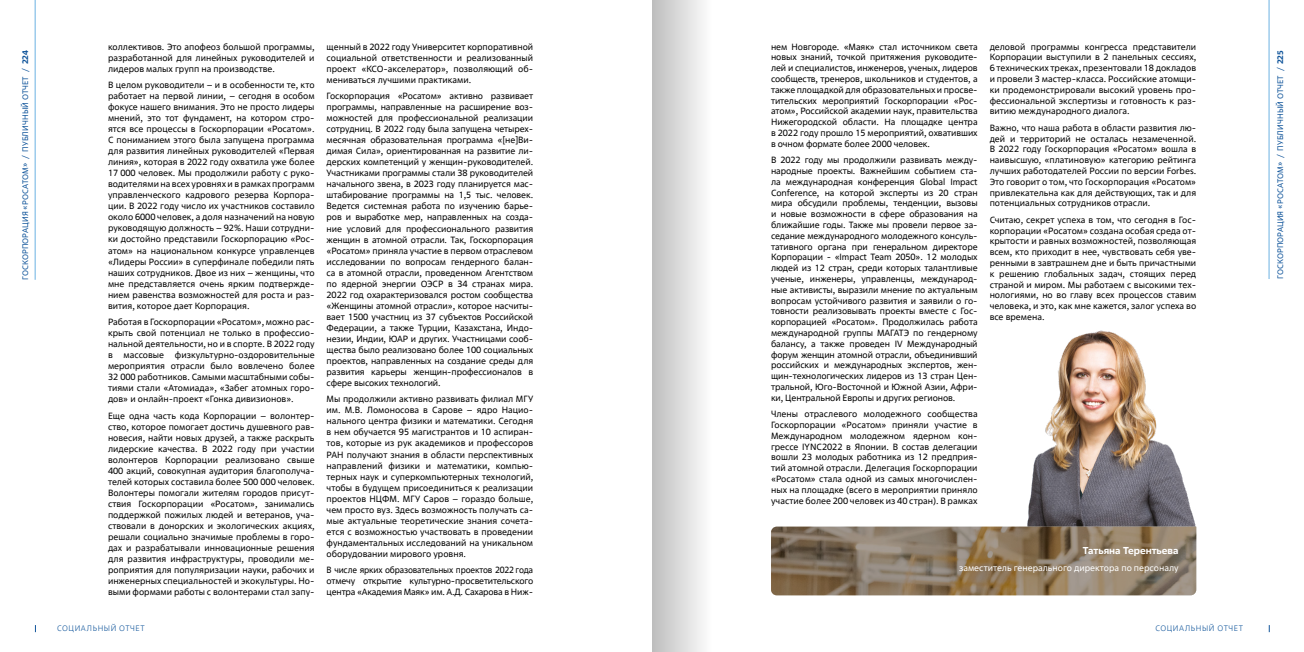
<style>
.page{position:relative;width:1304px;height:652px;background:#fff}
.page>*{position:absolute;margin:0;border:0;box-sizing:border-box;transform-origin:0 0}
.t1{font:700 10px "Rosatom";color:#fff}
.t2{font:9px/11px "Rosatom";letter-spacing:-.01em;color:#000;text-align:justify}
.t3{font:9px/11px "Rosatom";letter-spacing:-.01em;color:#000;text-align:justify;scale:.95 1}
.t4{font:9px "Rosatom";color:#fff}
.t5{font:8px "Rosatom";letter-spacing:.01em;color:#11559b}
.t6{font:300 8px "Rosatom";letter-spacing:.07em;color:#11559b}
.t7{font:700 8px "Rosatom";color:#11559b}
.s1{font-weight:700}
</style>
<div class="page">
<hr style="left:35px;top:0;width:1px;height:280px;background:#6bb1e2">
<hr style="left:1269px;top:0;width:1px;height:279px;background:#6bb1e2">
<img style="left:988px;top:330px;width:209px;height:197px">
<svg style="left:771px;top:527px;width:425px;height:68px;background:#897861"></svg>
<div style="left:652px;top:0;width:68px;height:652px;background:linear-gradient(to right,#bebebe,#fff)"></div>
<p class="t7" style="left:20px;top:64px;width:16px;rotate:-90deg">224</p>
<p class="t5" style="left:20px;top:280px;width:213px;rotate:-90deg">ГОСКОРПОРАЦИЯ «РОСАТОМ» / ПУБЛИЧНЫЙ ОТЧЕТ /</p>
<p class="t2" style="left:108px;top:41px;width:208px">коллективов. Это апофеоз большой программы, разработанной для линейных руководителей и лидеров малых групп на производстве.</p>
<p class="t2" style="left:108px;top:79px;width:208px;text-align:left">В целом руководители – и в особенности те, кто работает на первой линии, – сегодня в особом фокусе нашего внимания. Это не просто лидеры мнений, это тот фундамент, на котором стро&shy;ятся все процессы в Госкорпорации «Росатом».<br>С пониманием этого была запущена программа для развития линейных руководителей «Первая линия», которая в 2022 году охватила уже более 17 000 человек. Мы продолжили работу с руко&shy;водителями на всех уровнях и в рамках программ управленческого кадрового резерва Корпора&shy;ции. В 2022 году число их участников составило около 6000 человек, а доля назначений на новую руководящую должность – 92%. Наши сотрудни&shy;ки достойно представили Госкорпорацию «Рос&shy;атом» на национальном конкурсе управленцев «Лидеры России» в суперфинале победили пять наших сотрудников. Двое из них – женщины, что мне представляется очень ярким подтвержде&shy;нием равенства возможностей для роста и раз&shy;вития, которое дает Корпорация.</p>
<p class="t2" style="left:108px;top:317px;width:208px">Работая в Госкорпорации «Росатом», можно рас&shy;крыть свой потенциал не только в профессио&shy;нальной деятельности, но и в спорте. В 2022 году в массовые физкультурно-оздоровительные мероприятия отрасли было вовлечено более 32 000 работников. Самыми масштабными собы&shy;тиями стали «Атомиада», «Забег атомных горо&shy;дов» и онлайн-проект «Гонка дивизионов».</p>
<p class="t2" style="left:108px;top:410px;width:208px">Еще одна часть кода Корпорации – волонтер&shy;ство, которое помогает достичь душевного рав&shy;новесия, найти новых друзей, а также раскрыть лидерские качества. В 2022 году при участии волонтеров Корпорации реализовано свыше 400 акций, совокупная аудитория благополуча&shy;телей которых составила более 500 000 человек.<br>Волонтеры помогали жителям городов присут&shy;ствия Госкорпорации «Росатом», занимались поддержкой пожилых людей и ветеранов, уча&shy;ствовали в донорских и экологических акциях, решали социально значимые проблемы в горо&shy;дах и разрабатывали инновационные решения для развития инфраструктуры, проводили ме&shy;роприятия для популяризации науки, рабочих и инженерных специальностей и экокультуры. Но&shy;выми формами работы с волонтерами стал запу-</p>
<p class="t2" style="left:327px;top:41px;width:208px">щенный в 2022 году Университет корпоративной социальной ответственности и реализованный проект «КСО-акселератор», позволяющий об&shy;мениваться лучшими практиками.</p>
<p class="t2" style="left:327px;top:91px;width:208px">Госкорпорация «Росатом» активно развивает программы, направленные на расширение воз&shy;можностей для профессиональной реализации сотрудниц. В 2022 году была запущена четырех&shy;месячная образовательная программа «[не]Ви&shy;димая Сила», ориентированная на развитие ли&shy;дерских компетенций у женщин-руководителей.<br>Участниками программы стали 38 руководителей начального звена, в 2023 году планируется мас&shy;штабирование программы на 1,5 тыс. человек.<br>Ведется системная работа по изучению барье&shy;ров и выработке мер, направленных на созда&shy;ние условий для профессионального развития женщин в атомной отрасли. Так, Госкорпорация «Росатом» приняла участие в первом отраслевом исследовании по вопросам гендерного балан&shy;са в атомной отрасли, проведенном Агентством по ядерной энергии ОЭСР в 34 странах мира.<br>2022 год охарактеризовался ростом сообщества «Женщины атомной отрасли», которое насчиты&shy;вает 1500 участниц из 37 субъектов Российской Федерации, а также Турции, Казахстана, Индо&shy;незии, Индии, ЮАР и других. Участницами сооб&shy;щества было реализовано более 100 социальных проектов, направленных на создание среды для развития карьеры женщин-профессионалов в сфере высоких технологий.</p>
<p class="t2" style="left:327px;top:394px;width:208px">Мы продолжили активно развивать филиал МГУ им. М.В. Ломоносова в Сарове – ядро Нацио&shy;нального центра физики и математики. Сегодня в нем обучается 95 магистрантов и 10 аспиран&shy;тов, которые из рук академиков и профессоров РАН получают знания в области перспективных направлений физики и математики, компью&shy;терных наук и суперкомпьютерных технологий, чтобы в будущем присоединиться к реализации проектов НЦФМ. МГУ Саров – гораздо больше, чем просто вуз. Здесь возможность получать са&shy;мые актуальные теоретические знания сочета&shy;ется с возможностью участвовать в проведении фундаментальных исследований на уникальном оборудовании мирового уровня.</p>
<p class="t3" style="left:327px;top:564px;width:219px">В числе ярких образовательных проектов 2022 года отмечу открытие культурно-просветительского центра «Академия Маяк» им. А.Д. Сахарова в Ниж-</p>
<p class="t2" style="left:771px;top:41px;width:208px;text-align:left">нем Новгороде. «Маяк» стал источником света новых знаний, точкой притяжения руководите&shy;лей и специалистов, инженеров, ученых, лидеров сообществ, тренеров, школьников и студентов, а также площадкой для образовательных и просве&shy;тительских мероприятий Госкорпорации «Рос&shy;атом», Российской академии наук, правительства Нижегородской области. На площадке центра в 2022 году прошло 15 мероприятий, охвативших в очном формате более 2000 человек.</p>
<p class="t2" style="left:771px;top:155px;width:208px;text-align:left">В 2022 году мы продолжили развивать между&shy;народные проекты. Важнейшим событием ста&shy;ла международная конференция Global Impact Conference, на которой эксперты из 20 стран мира обсудили проблемы, тенденции, вызовы и новые возможности в сфере образования на ближайшие годы. Также мы провели первое за&shy;седание международного молодежного консуль&shy;тативного органа при генеральном директоре Корпорации - «Impact Team 2050». 12 молодых людей из 12 стран, среди которых талантливые ученые, инженеры, управленцы, международ&shy;ные активисты, выразили мнение по актуальным вопросам устойчивого развития и заявили о го&shy;товности реализовывать проекты вместе с Гос&shy;корпорацией «Росатом». Продолжилась работа международной группы МАГАТЭ по гендерному балансу, а также проведен IV Международный форум женщин атомной отрасли, объединивший российских и международных экспертов, жен&shy;щин-технологических лидеров из 13 стран Цен&shy;тральной, Юго-Восточной и Южной Азии, Афри&shy;ки, Центральной Европы и других регионов.</p>
<p class="t2" style="left:771px;top:409px;width:208px">Члены отраслевого молодежного сообщества Госкорпорации «Росатом» приняли участие в Международном молодежном ядерном кон&shy;грессе IYNC2022 в Японии. В состав делегации вошли 23 молодых работника из 12 предприя&shy;тий атомной отрасли. Делегация Госкорпорации «Росатом» стала одной из самых многочислен&shy;ных на площадке (всего в мероприятии приняло участие более 200 человек из 40 стран). В рамках</p>
<p class="t2" style="left:990px;top:41px;width:208px">деловой программы конгресса представители Корпорации выступили в 2 панельных сессиях, 6 технических треках, презентовали 18 докладов и провели 3 мастер-класса. Российские атомщи&shy;ки продемонстрировали высокий уровень про&shy;фессиональной экспертизы и готовность к раз&shy;витию международного диалога.</p>
<p class="t2" style="left:990px;top:122px;width:208px">Важно, что наша работа в области развития лю&shy;дей и территорий не осталась незамеченной.<br>В 2022 году Госкорпорация «Росатом» вошла в наивысшую, «платиновую» категорию рейтинга лучших работодателей России по версии Forbes.<br>Это говорит о том, что Госкорпорация «Росатом» привлекательна как для действующих, так и для потенциальных сотрудников отрасли.</p>
<p class="t2" style="left:990px;top:214px;width:208px;text-align:left">Считаю, секрет успеха в том, что сегодня в Гос&shy;корпорации «Росатом» создана особая среда от&shy;крытости и равных возможностей, позволяющая всем, кто приходит в нее, чувствовать себя уве&shy;ренными в завтрашнем дне и быть причастными к решению глобальных задач, стоящих перед страной и миром. Мы работаем с высокими тех&shy;нологиями, но во главу всех процессов ставим человека, и это, как мне кажется, залог успеха во все времена.</p>
<p class="t1" style="left:1083px;top:544px;width:97px">Татьяна Терентьева</p>
<p class="t4" style="left:959px;top:562px;width:221px">заместитель генерального директора по персоналу</p>
<p class="t6" style="left:57px;top:623px;width:89px">СОЦИАЛЬНЫЙ ОТЧЕТ</p>
<p class="t6" style="left:1155px;top:623px;width:89px">СОЦИАЛЬНЫЙ ОТЧЕТ</p>
<p class="t5" style="left:1275px;top:279px;width:230px;rotate:-90deg">ГОСКОРПОРАЦИЯ «РОСАТОМ» / ПУБЛИЧНЫЙ ОТЧЕТ / <span class="s1">225</span></p>
</div>
